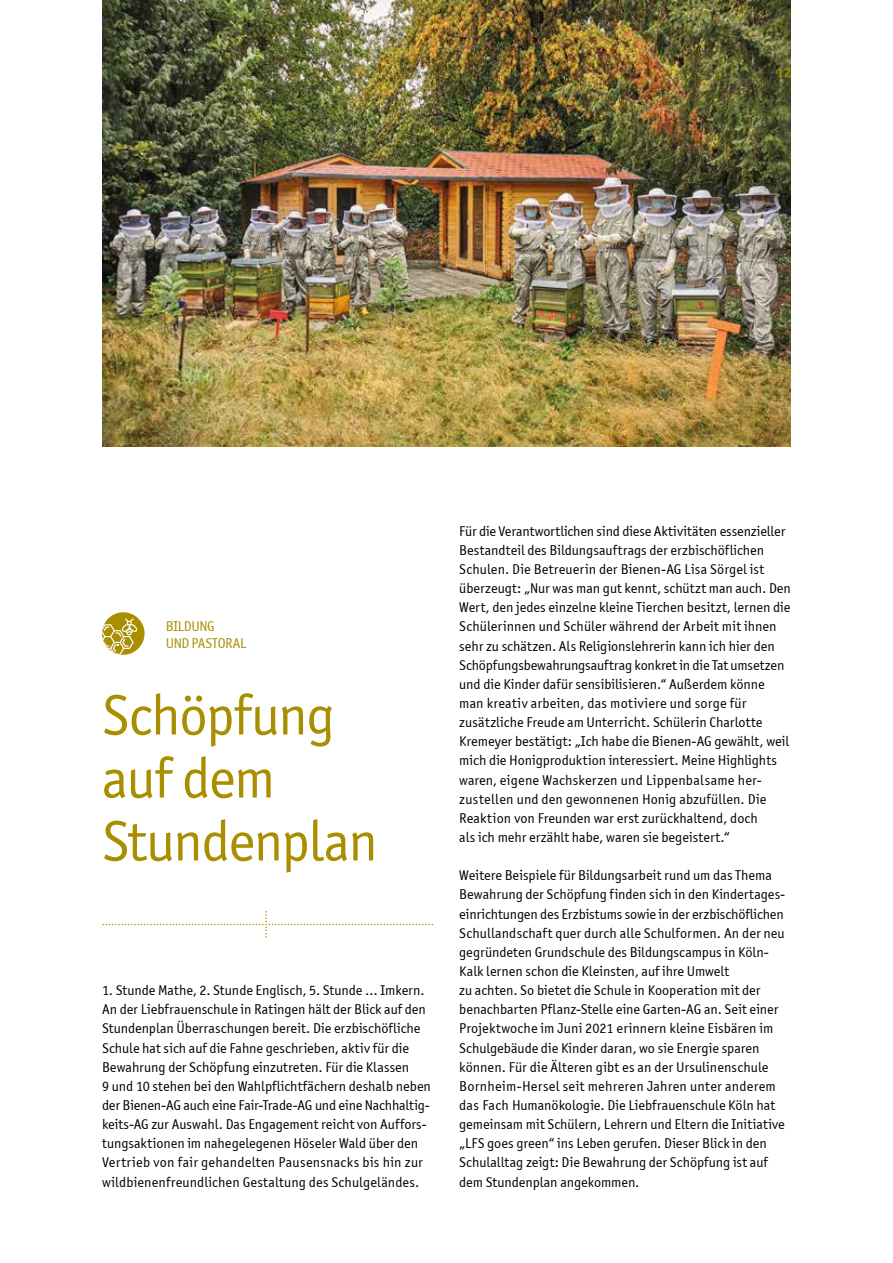
<style>
.page{position:relative;width:893px;height:1263px;background:#fff}
.page>*{position:absolute;margin:0;border:0;box-sizing:border-box;transform-origin:0 0}
.t1{font:57px/63px "Officina Sans ITCTT Book";letter-spacing:-.025em;color:#a98f00}
.t2{font:14.25px/19.2px "Officina Sans ITCTT Book";letter-spacing:.005em;color:#000}
.t3{font:14.25px/16.5px "Officina Sans ITCTT Book";letter-spacing:-.025em;color:#a98f00}
.t4{font:13.5px "Officina Sans ITCTT Bold";color:#a98f00}
</style>
<div class="page">
<img style="left:102px;top:0;width:689px;height:446px">
<svg style="left:102px;top:911px;width:331px;height:26px"></svg>
<div style="left:102px;top:612px;width:43px;height:43px;background:#a98f00;border-radius:50%"></div>
<svg style="left:102px;top:618px;width:35px;height:37px"></svg>
<p class="t4" style="left:777px;top:64px;width:15px">12</p>
<p class="t3" style="left:166px;top:618px;width:82px">BILDUNG<br>UND PASTORAL</p>
<h1 class="t1" style="left:102px;top:684px;width:277px">Schöpfung auf dem<br>Stundenplan</h1>
<p class="t2" style="left:102px;top:981px;width:330px">1. Stunde Mathe, 2. Stunde Englisch, 5. Stunde … Imkern.<br>An der Liebfrauenschule in Ratingen hält der Blick auf den Stundenplan Überraschungen bereit. Die erzbischöfliche Schule hat sich auf die Fahne geschrieben, aktiv für die Bewahrung der Schöpfung einzutreten. Für die Klassen<br>9 und 10 stehen bei den Wahlpflichtfächern deshalb neben der Bienen-AG auch eine Fair-Trade-AG und eine Nachhaltig&shy;keits-AG zur Auswahl. Das Engagement reicht von Auffors&shy;tungsaktionen im nahegelegenen Höseler Wald über den Vertrieb von fair gehandelten Pausensnacks bis hin zur wildbienenfreundlichen Gestaltung des Schulgeländes.</p>
<p class="t2" style="left:459px;top:521px;width:333px">Für die Verantwortlichen sind diese Aktivitäten essenzieller Bestandteil des Bildungsauftrags der erzbischöflichen Schulen. Die Betreuerin der Bienen-AG Lisa Sörgel ist überzeugt: „Nur was man gut kennt, schützt man auch. Den Wert, den jedes einzelne kleine Tierchen besitzt, lernen die Schülerinnen und Schüler während der Arbeit mit ihnen sehr zu schätzen. Als Religionslehrerin kann ich hier den Schöpfungsbewahrungsauftrag konkret in die Tat umsetzen und die Kinder dafür sensibilisieren.“ Außerdem könne man kreativ arbeiten, das motiviere und sorge für zusätzliche Freude am Unterricht. Schülerin Charlotte Kremeyer bestätigt: „Ich habe die Bienen-AG gewählt, weil mich die Honigproduktion interessiert. Meine Highlights waren, eigene Wachskerzen und Lippenbalsame her&shy;zustellen und den gewonnenen Honig abzufüllen. Die Reaktion von Freunden war erst zurückhaltend, doch<br>als ich mehr erzählt habe, waren sie begeistert.“</p>
<p class="t2" style="left:459px;top:866px;width:328px">Weitere Beispiele für Bildungsarbeit rund um das Thema Bewahrung der Schöpfung finden sich in den Kindertages&shy;einrichtungen des Erzbistums sowie in der erzbischöflichen Schullandschaft quer durch alle Schulformen. An der neu gegründeten Grundschule des Bildungscampus in Köln-Kalk lernen schon die Kleinsten, auf ihre Umwelt<br>zu achten. So bietet die Schule in Kooperation mit der benachbarten Pflanz-Stelle eine Garten-AG an. Seit einer Projektwoche im Juni 2021 erinnern kleine Eisbären im Schulgebäude die Kinder daran, wo sie Energie sparen können. Für die Älteren gibt es an der Ursulinenschule Bornheim-Hersel seit mehreren Jahren unter anderem das Fach Humanökologie. Die Liebfrauenschule Köln hat gemeinsam mit Schülern, Lehrern und Eltern die Initiative „LFS goes green“ ins Leben gerufen. Dieser Blick in den Schulalltag zeigt: Die Bewahrung der Schöpfung ist auf dem Stundenplan angekommen.</p>
</div>
